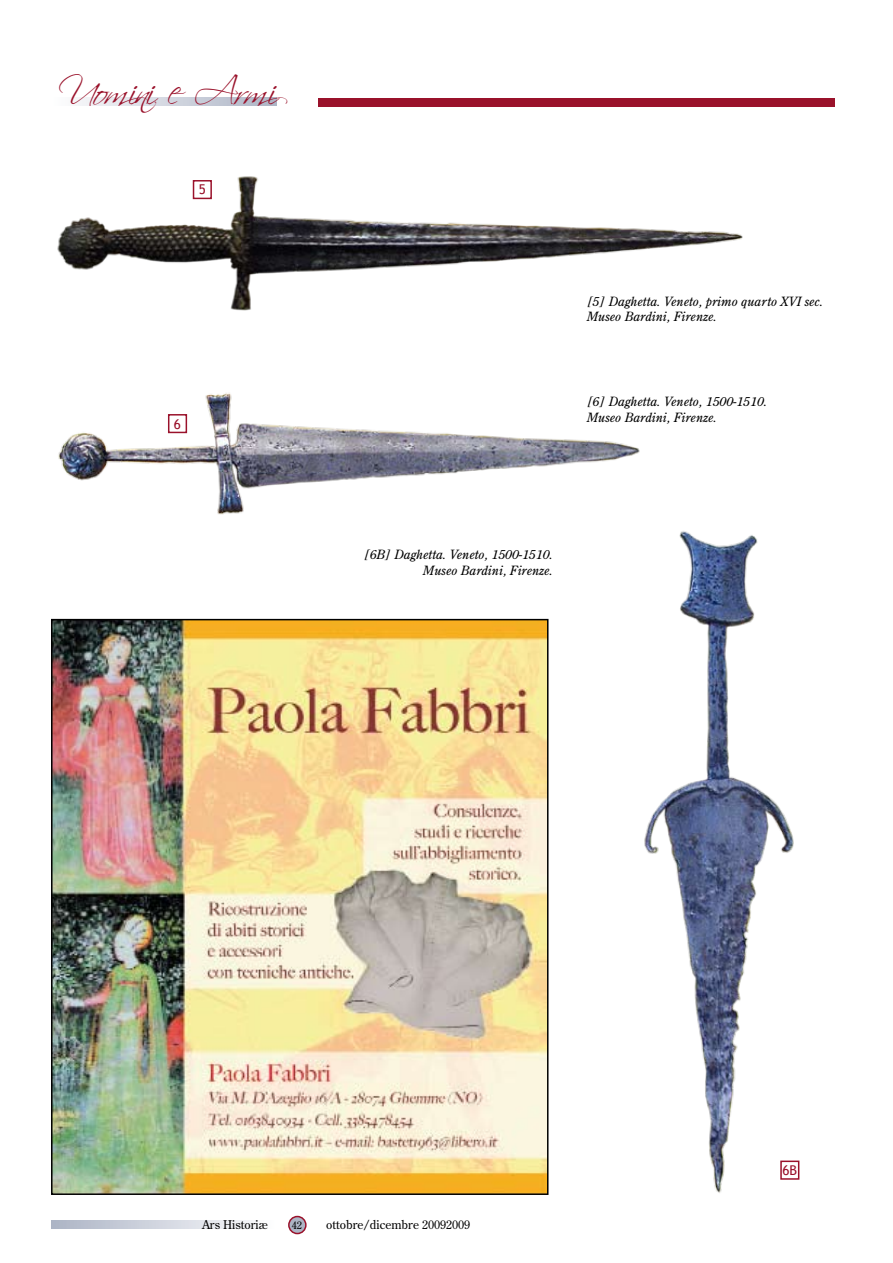
<style>
.page{position:relative;width:893px;height:1263px;background:#fff}
.page>*{position:absolute;margin:0;border:0;box-sizing:border-box;transform-origin:0 0}
.t1{font:39px "Scriptina";letter-spacing:-.08em;color:#9a122b}
.t2{font:13.5px "Trebuchet MS";color:#9a122b}
.t3{font:italic 12.75px/15.3px "Century Old Style";color:#000}
.t4{font:12px "Century Old Style";color:#000}
.t5{font:10.5px "Century Old Style";color:#000}
</style>
<div class="page">
<div style="left:319px;top:98px;width:516px;height:8px;background:#9a122b"></div>
<div style="left:289px;top:1216px;width:17px;height:17px;background:#acb4c4;border-radius:50%"></div>
<div style="left:288px;top:1216px;width:19px;height:18px;border:2px solid #9a122b;border-radius:50%"></div>
<svg style="left:51px;top:1220px;width:199px;height:9px;background:#cfd4de"></svg>
<svg style="left:78px;top:97px;width:198px;height:9px;background:#d0d4de"></svg>
<img style="left:57px;top:176px;width:686px;height:135px">
<img style="left:644px;top:531px;width:156px;height:662px">
<img style="left:58px;top:393px;width:582px;height:122px">
<img style="left:54px;top:622px;width:491px;height:570px">
<div style="left:51px;top:619px;width:497px;height:576px;border:2px solid #000"></div>
<h1 class="t1" style="left:58px;top:67px;width:231px">Uomini e Armi</h1>
<p class="t2" style="left:199px;top:182px;width:9px">5</p>
<p class="t2" style="left:174px;top:416px;width:9px">6</p>
<p class="t3" style="left:587px;top:293px;width:238px">[5] Daghetta. Veneto, primo quarto XVI sec.<br>Museo Bardini, Firenze.</p>
<p class="t3" style="left:587px;top:394px;width:182px">[6] Daghetta. Veneto, 1500-1510.<br>Museo Bardini, Firenze.</p>
<p class="t3" style="left:364px;top:547px;width:191px;text-align:right">[6B] Daghetta. Veneto, 1500-1510.<br>Museo Bardini, Firenze.</p>
<p class="t4" style="left:202px;top:1217px;width:67px">Ars Historiæ</p>
<p class="t5" style="left:292px;top:1218px;width:12px">42</p>
<p class="t4" style="left:326px;top:1217px;width:146px">ottobre/dicembre 20092009</p>
<p class="t2" style="left:782px;top:1162px;width:16px">6B</p>
</div>
